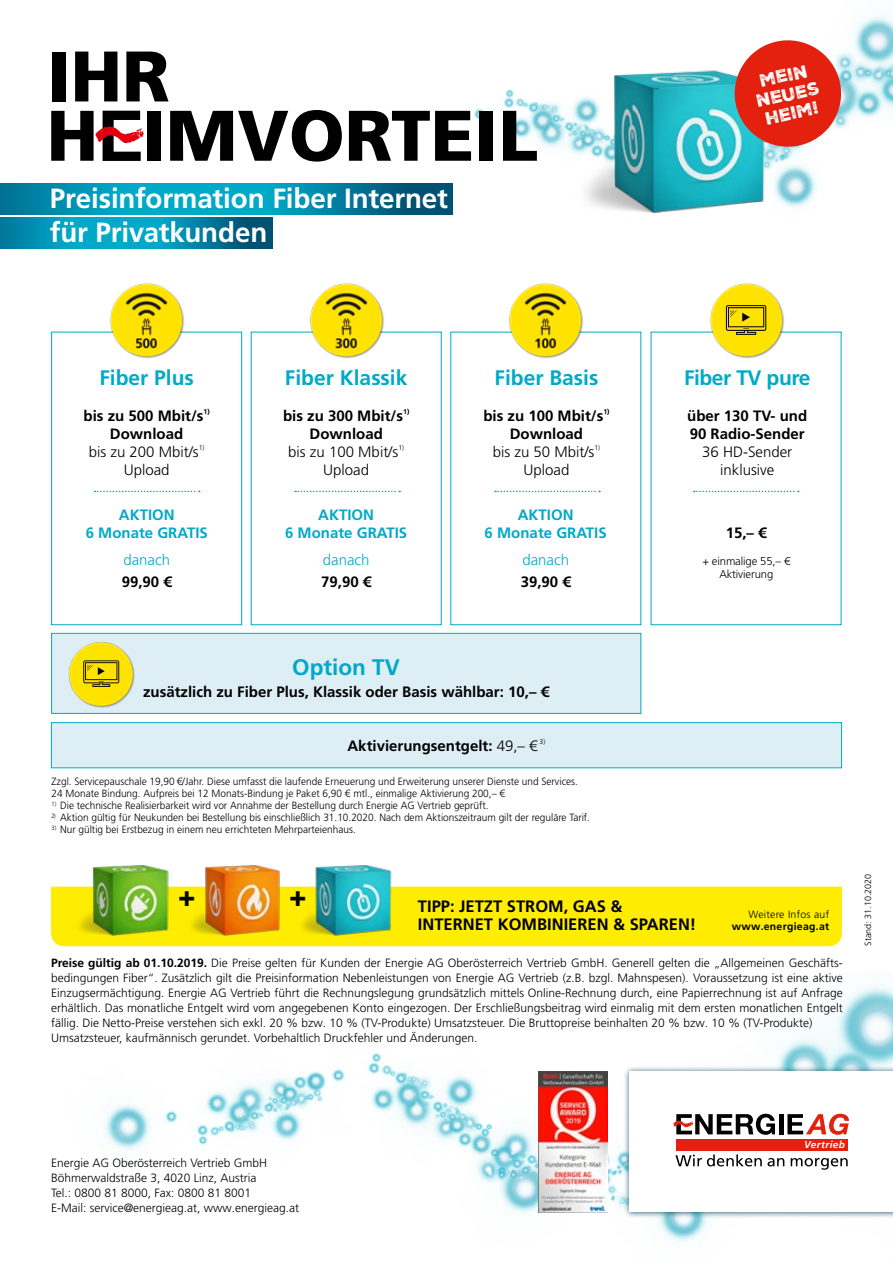
<style>
.page{position:relative;width:893px;height:1263px;background:#fff}
.page>*{position:absolute;margin:0;border:0;box-sizing:border-box;transform-origin:0 0}
.t1{font:900 71.55px/59.2px "Frutiger LT Pro";color:#000}
.t2{font:900 29.1px "Frutiger LT Pro";color:#000}
.t3{font:700 27.75px/33.9px "Frutiger LT Pro";letter-spacing:-.005em;color:#fff}
.t4{font:700 22.5px "Frutiger LT Pro";color:#00a9c7}
.t5{font:700 21px "Frutiger LT Pro";color:#00a9c7}
.t6{font:700 21px "Frutiger LT Pro";letter-spacing:-.02em;color:#00a9c7}
.t7{font:17.25px/19px "Nexa Rust Sans Black 02";color:#fff;text-align:center}
.t8{font:700 16.5px/18px "Frutiger LT Pro";color:#000}
.t9{font:700 15px/18px "Frutiger LT Pro";color:#000}
.t10{font:300 15px/18px "Frutiger LT Pro";color:#000;text-align:center}
.t11{font:700 15px/18px "Frutiger LT Pro";color:#00a9c7;text-align:center}
.t12{font:300 15px "Frutiger LT Pro";color:#00a9c7}
.t13{font:300 12px/15px "Frutiger LT Pro";color:#000}
.t14{font:300 11.25px/13.5px "Frutiger LT Pro";letter-spacing:-.01em;color:#000;text-align:center}
.t15{font:300 10.5px/12px "Frutiger LT Pro";color:#000;scale:.96 1}
.t16{font:700 10.5px "Frutiger LT Pro";letter-spacing:.025em;color:#000}
.t17{font:300 10.5px "Frutiger LT Pro";letter-spacing:.025em;color:#000}
.t18{font:italic 700 9.9px "Frutiger LT Pro";letter-spacing:.04em;color:#fff}
.t19{font:300 9px "Frutiger LT Pro";color:#000}
.t20{font:300 7.05px "Frutiger LT Pro";color:#000}
.t21{font:700 7.05px "Frutiger LT Pro";color:#000}
.s1{font-weight:300}
.s2{font-weight:700}
</style>
<div class="page">
<img style="left:105px;top:985px;width:788px;height:257px">
<svg style="left:0;top:183px;width:453px;height:32px;background:#008bab"></svg>
<svg style="left:0;top:217px;width:272px;height:32px;background:#008bac"></svg>
<div style="left:51px;top:887px;width:791px;height:59px;background:#ffed00"></div>
<img style="left:178px;top:865px;width:103px;height:82px">
<img style="left:290px;top:865px;width:104px;height:82px">
<img style="left:69px;top:865px;width:104px;height:82px">
<div style="left:623px;top:1065px;width:270px;height:153px;background:#003852;opacity:.8"></div>
<div style="left:630px;top:1071px;width:263px;height:141px;background:#fff"></div>
<svg style="left:791px;top:1158px;width:57px;height:12px"></svg>
<svg style="left:675px;top:1154px;width:109px;height:12px"></svg>
<div style="left:676px;top:1139px;width:172px;height:11px;background:#e4200e"></div>
<svg style="left:787px;top:1114px;width:62px;height:21px"></svg>
<hr style="left:779px;top:1114px;width:4px;height:20px;background:#000">
<svg style="left:673px;top:1114px;width:102px;height:21px"></svg>
<img style="left:539px;top:1071px;width:68px;height:141px">
<div style="left:51px;top:722px;width:791px;height:46px;background:#ddeef5;border:1px solid #00a9c7"></div>
<svg style="left:694px;top:491px;width:105px;height:1px"></svg>
<img style="left:705px;top:296px;width:82px;height:63px">
<svg style="left:726px;top:305px;width:40px;height:30px"></svg>
<img style="left:305px;top:283px;width:82px;height:76px">
<svg style="left:295px;top:491px;width:105px;height:1px"></svg>
<div style="left:51px;top:332px;width:191px;height:293px;border:1px solid #00a9c7"></div>
<img style="left:106px;top:283px;width:82px;height:76px">
<svg style="left:95px;top:491px;width:105px;height:1px"></svg>
<img style="left:505px;top:296px;width:82px;height:63px">
<svg style="left:495px;top:491px;width:105px;height:1px"></svg>
<div style="left:51px;top:633px;width:590px;height:81px;background:#ddeef5;border:1px solid #00a9c7"></div>
<img style="left:68px;top:641px;width:67px;height:67px">
<svg style="left:83px;top:660px;width:36px;height:27px"></svg>
<img style="left:474px;top:16px;width:419px;height:280px">
<img style="left:562px;top:24px;width:209px;height:217px">
<svg style="left:727px;top:33px;width:121px;height:121px"></svg>
<svg style="left:95px;top:111px;width:49px;height:50px"></svg>
<h1 class="t1" style="left:47px;top:47px;width:493px">IHR<br>H IMVORTEIL</h1>
<h3 class="t3" style="left:50px;top:181px;width:399px">Preisinformation Fiber Internet für Privatkunden</h3>
<h3 class="t7" style="left:751px;top:73px;width:65px;rotate:-12deg">mein neues heim!</h3>
<h3 class="t5" style="left:99px;top:365px;width:96px">Fiber Plus</h3>
<p class="t9" style="left:83px;top:407px;width:122px">bis zu 500 Mbit/s</p>
<p class="t21" style="left:204px;top:407px;width:8px">1)</p>
<p class="t9" style="left:110px;top:425px;width:75px">Download</p>
<p class="t10" style="left:89px;top:443px;width:112px">bis zu 200 Mbit/s</p>
<p class="t20" style="left:199px;top:443px;width:7px">1)</p>
<p class="t10" style="left:124px;top:461px;width:47px">Upload</p>
<p class="t11" style="left:86px;top:505px;width:124px">AKTION<br>6 Monate GRATIS</p>
<p class="t12" style="left:123px;top:551px;width:48px">danach</p>
<p class="t9" style="left:122px;top:573px;width:52px">99,90 €</p>
<h3 class="t5" style="left:285px;top:365px;width:124px">Fiber Klassik</h3>
<p class="t9" style="left:283px;top:407px;width:122px">bis zu 300 Mbit/s</p>
<p class="t21" style="left:403px;top:407px;width:8px">1)</p>
<p class="t9" style="left:310px;top:425px;width:75px">Download</p>
<p class="t10" style="left:288px;top:443px;width:112px">bis zu 100 Mbit/s</p>
<p class="t20" style="left:398px;top:443px;width:7px">1)</p>
<p class="t10" style="left:323px;top:461px;width:47px">Upload</p>
<p class="t11" style="left:285px;top:505px;width:124px">AKTION<br>6 Monate GRATIS</p>
<p class="t12" style="left:323px;top:551px;width:48px">danach</p>
<p class="t9" style="left:321px;top:573px;width:52px">79,90 €</p>
<h3 class="t5" style="left:495px;top:365px;width:105px">Fiber Basis</h3>
<p class="t9" style="left:483px;top:407px;width:122px">bis zu 100 Mbit/s</p>
<p class="t21" style="left:603px;top:407px;width:8px">1)</p>
<p class="t9" style="left:510px;top:425px;width:75px">Download</p>
<p class="t10" style="left:493px;top:443px;width:103px">bis zu 50 Mbit/s</p>
<p class="t20" style="left:594px;top:443px;width:7px">1)</p>
<p class="t10" style="left:524px;top:461px;width:47px">Upload</p>
<p class="t11" style="left:485px;top:505px;width:124px">AKTION<br>6 Monate GRATIS</p>
<p class="t12" style="left:522px;top:551px;width:48px">danach</p>
<p class="t9" style="left:521px;top:573px;width:52px">39,90 €</p>
<h3 class="t6" style="left:684px;top:365px;width:128px">Fiber TV pure</h3>
<p class="t9" style="left:687px;top:407px;width:122px">über 130 TV- und<br>90 Radio-Sender</p>
<p class="t10" style="left:702px;top:443px;width:92px">36 HD-Sender inklusive</p>
<p class="t9" style="left:726px;top:523px;width:42px">15,– €</p>
<p class="t14" style="left:702px;top:554px;width:89px">+ einmalige 55,– €<br>Aktivierung</p>
<h3 class="t4" style="left:292px;top:654px;width:109px">Option TV</h3>
<p class="t9" style="left:143px;top:683px;width:407px">zusätzlich zu Fiber Plus, Klassik oder Basis wählbar: 10,– €</p>
<p class="t9" style="left:347px;top:737px;width:192px">Aktivierungsentgelt: <span class="s1">49,– €</span></p>
<p class="t20" style="left:540px;top:737px;width:7px">3)</p>
<p class="t15" style="left:52px;top:776px;width:550px">Zzgl. Servicepauschale 19,90 €/Jahr. Diese umfasst die laufende Erneuerung und Erweiterung unserer Dienste und Services.<br>24 Monate Bindung. Aufpreis bei 12 Monats-Bindung je Paket 6,90 € mtl., einmalige Aktivierung 200,– €</p>
<p class="t15" style="left:52px;top:800px;width:457px"><sup>1)</sup> Die technische Realisierbarkeit wird vor Annahme der Bestellung durch Energie AG Vertrieb geprüft.</p>
<p class="t15" style="left:52px;top:812px;width:562px"><sup>2)</sup> Aktion gültig für Neukunden bei Bestellung bis einschließlich 31.10.2020. Nach dem Aktionszeitraum gilt der reguläre Tarif.</p>
<p class="t15" style="left:52px;top:824px;width:318px"><sup>3)</sup> Nur gültig bei Erstbezug in einem neu errichteten Mehrparteienhaus.</p>
<h2 class="t2" style="left:178px;top:879px;width:19px">+</h2>
<h2 class="t2" style="left:289px;top:879px;width:19px">+</h2>
<h3 class="t8" style="left:418px;top:898px;width:280px">TIPP: JETZT STROM, GAS &amp;<br>INTERNET KOMBINIEREN &amp; SPAREN!</h3>
<p class="t17" style="left:748px;top:908px;width:82px">Weitere Infos auf</p>
<p class="t16" style="left:732px;top:920px;width:99px">www.energieag.at</p>
<p class="t13" style="left:51px;top:955px;width:793px"><span class="s2">Preise gültig ab 01.10.2019.</span> Die Preise gelten für Kunden der Energie AG Oberösterreich Vertrieb GmbH. Generell gelten die „Allgemeinen Geschäfts&shy;bedingungen Fiber“. Zusätzlich gilt die Preisinformation Nebenleistungen von Energie AG Vertrieb (z.B. bzgl. Mahnspesen). Voraussetzung ist eine aktive Einzugsermächtigung. Energie AG Vertrieb führt die Rechnungslegung grundsätzlich mittels Online-Rechnung durch, eine Papierrechnung ist auf Anfrage erhältlich. Das monatliche Entgelt wird vom angegebenen Konto eingezogen. Der Erschließungsbeitrag wird einmalig mit dem ersten monatlichen Entgelt fällig. Die Netto-Preise verstehen sich exkl. 20 % bzw. 10 % (TV-Produkte) Umsatzsteuer. Die Bruttopreise beinhalten 20 % bzw. 10 % (TV-Produkte)<br>Umsatzsteuer, kaufmännisch gerundet. Vorbehaltlich Druckfehler und Änderungen.</p>
<p class="t19" style="left:863px;top:945px;width:74px;rotate:-90deg">Stand: 31.10.2020</p>
<p class="t13" style="left:51px;top:1155px;width:250px">Energie AG Oberösterreich Vertrieb GmbH Böhmerwaldstraße 3, 4020 Linz, Austria<br>Tel.: 0800 81 8000, Fax: 0800 81 8001<br>E-Mail: service@energieag.at, www.energieag.at</p>
<p class="t18" style="left:804px;top:1138px;width:42px">Vertrieb</p>
</div>
